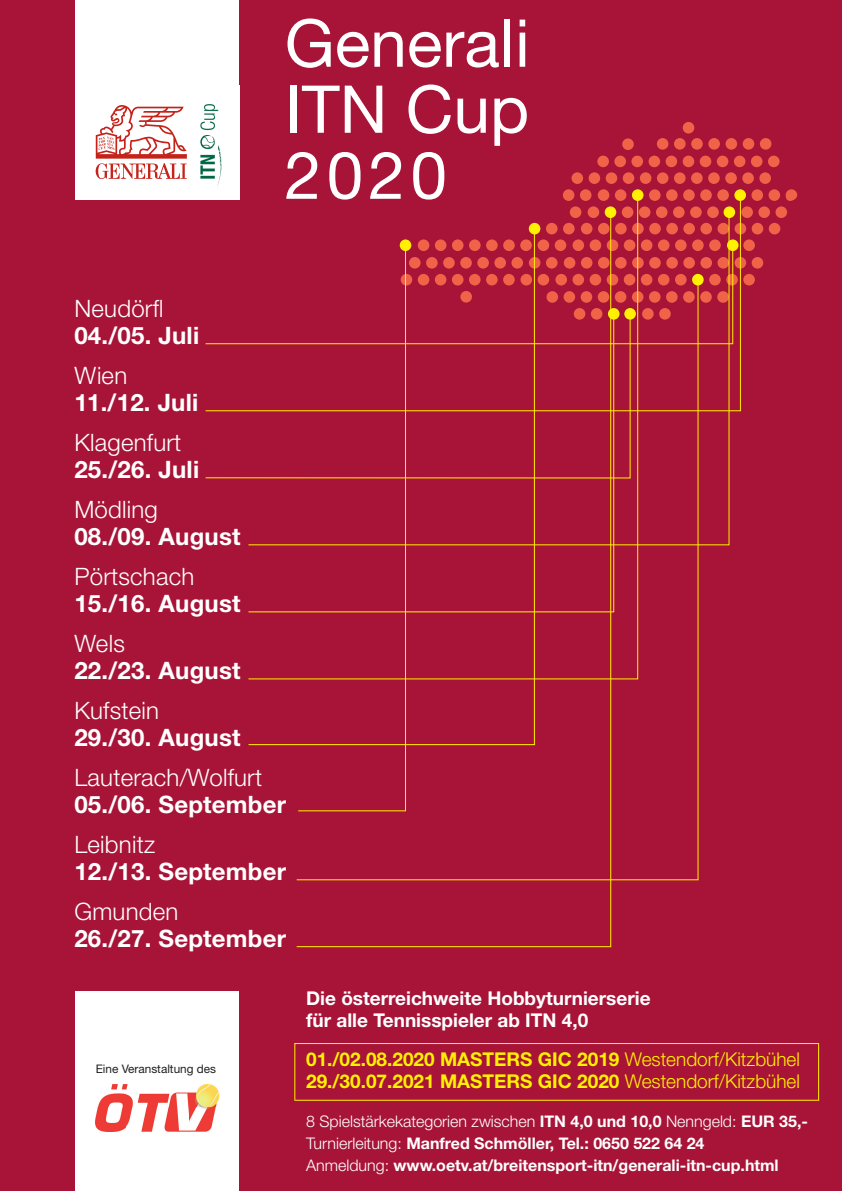
<style>
.page{position:relative;width:842px;height:1191px;background:#a81437}
.page>*{position:absolute;margin:0;border:0;box-sizing:border-box;transform-origin:0 0}
.t1{font:66px/66px "Helvetica Neue LT Std";color:#fff}
.t2{font:700 24px "Helvetica Neue LT Std";letter-spacing:.01em;color:#fff}
.t3{font:300 24px "Helvetica Neue LT Std";letter-spacing:.01em;color:#fff}
.t4{font:700 19px/22.8px "Helvetica Neue LT Std";color:#fff101}
.t5{font:700 19px/22.8px "Helvetica Neue LT Std";color:#fff}
.t6{font:700 16px/22px "Helvetica Neue LT Std";color:#fff}
.t7{font:11.8px "Helvetica Neue LT Std";color:#231f20}
.s1{font-weight:300}
</style>
<div class="page">
<svg style="left:294px;top:1043px;width:525px;height:57px"></svg>
<div style="left:75px;top:991px;width:163px;height:200px;background:#fff"></div>
<div style="left:76px;top:0;width:163px;height:200px;background:#fff"></div>
<img style="left:95px;top:1084px;width:125px;height:47px">
<img style="left:200px;top:104px;width:22px;height:82px">
<svg style="left:96px;top:105px;width:91px;height:74px"></svg>
<div style="left:683px;top:122px;width:11px;height:11px;background:#f16348;border-radius:50%"></div>
<div style="left:622px;top:138px;width:12px;height:12px;background:#f16348;border-radius:50%"></div>
<div style="left:657px;top:138px;width:11px;height:12px;background:#f16348;border-radius:50%"></div>
<div style="left:674px;top:138px;width:12px;height:12px;background:#f16348;border-radius:50%"></div>
<div style="left:691px;top:138px;width:12px;height:12px;background:#f16348;border-radius:50%"></div>
<div style="left:708px;top:138px;width:12px;height:12px;background:#f16348;border-radius:50%"></div>
<div style="left:725px;top:138px;width:12px;height:12px;background:#f16348;border-radius:50%"></div>
<div style="left:743px;top:138px;width:11px;height:12px;background:#f16348;border-radius:50%"></div>
<div style="left:760px;top:138px;width:11px;height:12px;background:#f16348;border-radius:50%"></div>
<div style="left:666px;top:156px;width:11px;height:11px;background:#f16348;border-radius:50%"></div>
<div style="left:683px;top:156px;width:11px;height:11px;background:#f16348;border-radius:50%"></div>
<div style="left:700px;top:156px;width:11px;height:11px;background:#f16348;border-radius:50%"></div>
<div style="left:717px;top:156px;width:11px;height:11px;background:#f16348;border-radius:50%"></div>
<div style="left:734px;top:156px;width:11px;height:11px;background:#f16348;border-radius:50%"></div>
<div style="left:751px;top:156px;width:11px;height:11px;background:#f16348;border-radius:50%"></div>
<div style="left:768px;top:156px;width:11px;height:11px;background:#f16348;border-radius:50%"></div>
<div style="left:597px;top:156px;width:12px;height:11px;background:#f16348;border-radius:50%"></div>
<div style="left:614px;top:156px;width:12px;height:11px;background:#f16348;border-radius:50%"></div>
<div style="left:631px;top:156px;width:12px;height:11px;background:#f16348;border-radius:50%"></div>
<div style="left:648px;top:156px;width:12px;height:11px;background:#f16348;border-radius:50%"></div>
<div style="left:657px;top:172px;width:11px;height:12px;background:#f16348;border-radius:50%"></div>
<div style="left:674px;top:172px;width:12px;height:12px;background:#f16348;border-radius:50%"></div>
<div style="left:691px;top:172px;width:12px;height:12px;background:#f16348;border-radius:50%"></div>
<div style="left:708px;top:172px;width:12px;height:12px;background:#f16348;border-radius:50%"></div>
<div style="left:725px;top:172px;width:12px;height:12px;background:#f16348;border-radius:50%"></div>
<div style="left:742px;top:172px;width:12px;height:12px;background:#f16348;border-radius:50%"></div>
<div style="left:759px;top:172px;width:12px;height:12px;background:#f16348;border-radius:50%"></div>
<div style="left:589px;top:172px;width:11px;height:12px;background:#f16348;border-radius:50%"></div>
<div style="left:606px;top:172px;width:11px;height:12px;background:#f16348;border-radius:50%"></div>
<div style="left:623px;top:172px;width:11px;height:12px;background:#f16348;border-radius:50%"></div>
<div style="left:640px;top:172px;width:11px;height:12px;background:#f16348;border-radius:50%"></div>
<div style="left:571px;top:172px;width:12px;height:12px;background:#f16348;border-radius:50%"></div>
<div style="left:683px;top:189px;width:12px;height:12px;background:#f16348;border-radius:50%"></div>
<div style="left:700px;top:189px;width:12px;height:12px;background:#f16348;border-radius:50%"></div>
<div style="left:717px;top:189px;width:12px;height:12px;background:#f16348;border-radius:50%"></div>
<div style="left:734px;top:189px;width:12px;height:12px;background:#fff101;border-radius:50%"></div>
<div style="left:751px;top:189px;width:12px;height:12px;background:#f16348;border-radius:50%"></div>
<div style="left:768px;top:189px;width:12px;height:12px;background:#f16348;border-radius:50%"></div>
<svg style="left:786px;top:189px;width:11px;height:12px"></svg>
<div style="left:615px;top:189px;width:11px;height:12px;background:#f16348;border-radius:50%"></div>
<div style="left:632px;top:189px;width:11px;height:12px;background:#fff101;border-radius:50%"></div>
<div style="left:649px;top:189px;width:12px;height:12px;background:#f16348;border-radius:50%"></div>
<div style="left:666px;top:189px;width:12px;height:12px;background:#f16348;border-radius:50%"></div>
<div style="left:598px;top:189px;width:11px;height:12px;background:#f16348;border-radius:50%"></div>
<div style="left:580px;top:189px;width:11px;height:12px;background:#f16348;border-radius:50%"></div>
<div style="left:563px;top:189px;width:11px;height:12px;background:#f16348;border-radius:50%"></div>
<div style="left:741px;top:206px;width:12px;height:12px;background:#f16348;border-radius:50%"></div>
<div style="left:758px;top:206px;width:12px;height:12px;background:#f16348;border-radius:50%"></div>
<div style="left:775px;top:206px;width:12px;height:12px;background:#f16348;border-radius:50%"></div>
<div style="left:735px;top:223px;width:11px;height:11px;background:#f16348;border-radius:50%"></div>
<div style="left:752px;top:223px;width:11px;height:11px;background:#f16348;border-radius:50%"></div>
<div style="left:769px;top:223px;width:11px;height:11px;background:#f16348;border-radius:50%"></div>
<div style="left:743px;top:239px;width:12px;height:12px;background:#f16348;border-radius:50%"></div>
<div style="left:735px;top:257px;width:11px;height:12px;background:#f16348;border-radius:50%"></div>
<div style="left:752px;top:257px;width:11px;height:12px;background:#f16348;border-radius:50%"></div>
<div style="left:743px;top:274px;width:12px;height:11px;background:#f16348;border-radius:50%"></div>
<svg style="left:239px;top:198px;width:502px;height:214px"></svg>
<svg style="left:205px;top:312px;width:42px;height:167px"></svg>
<svg style="left:639px;top:209px;width:91px;height:337px"></svg>
<svg style="left:247px;top:194px;width:392px;height:84px"></svg>
<svg style="left:247px;top:230px;width:49px;height:515px"></svg>
<svg style="left:612px;top:278px;width:87px;height:602px"></svg>
<svg style="left:296px;top:211px;width:316px;height:736px"></svg>
<h1 class="t1" style="left:285px;top:9px;width:246px">Generali</h1>
<h1 class="t1" style="left:285px;top:75px;width:246px">ITN Cup<br>2020</h1>
<h2 class="t3" style="left:74px;top:293px;width:90px">Neudörfl</h2>
<h2 class="t2" style="left:74px;top:320px;width:126px">04./05. Juli</h2>
<h2 class="t3" style="left:74px;top:360px;width:54px">Wien</h2>
<h2 class="t2" style="left:74px;top:387px;width:125px">11./12. Juli</h2>
<h2 class="t3" style="left:74px;top:427px;width:108px">Klagenfurt</h2>
<h2 class="t2" style="left:74px;top:454px;width:126px">25./26. Juli</h2>
<h2 class="t3" style="left:74px;top:494px;width:85px">Mödling</h2>
<h2 class="t2" style="left:74px;top:521px;width:168px">08./09. August</h2>
<h2 class="t3" style="left:74px;top:561px;width:121px">Pörtschach</h2>
<h2 class="t2" style="left:74px;top:588px;width:168px">15./16. August</h2>
<h2 class="t3" style="left:74px;top:628px;width:52px">Wels</h2>
<h2 class="t2" style="left:74px;top:655px;width:168px">22./23. August</h2>
<h2 class="t3" style="left:74px;top:695px;width:86px">Kufstein</h2>
<h2 class="t2" style="left:74px;top:722px;width:168px">29./30. August</h2>
<h2 class="t3" style="left:74px;top:762px;width:189px">Lauterach/Wolfurt</h2>
<h2 class="t2" style="left:74px;top:789px;width:213px">05./06. September</h2>
<h2 class="t3" style="left:74px;top:829px;width:82px">Leibnitz</h2>
<h2 class="t2" style="left:74px;top:856px;width:213px">12./13. September</h2>
<h2 class="t3" style="left:74px;top:896px;width:106px">Gmunden</h2>
<h2 class="t2" style="left:74px;top:923px;width:213px">26./27. September</h2>
<p class="t7" style="left:96px;top:1062px;width:122px">Eine Veranstaltung des</p>
<p class="t5" style="left:306px;top:986px;width:346px">Die österreichweite Hobbyturnierserie für alle Tennisspieler ab ITN 4,0</p>
<p class="t4" style="left:306px;top:1047px;width:495px">01./02.08.2020 MASTERS GIC 2019 <span class="s1">Westendorf/Kitzbühel<br></span>29./30.07.2021 MASTERS GIC 2020 <span class="s1">Westendorf/Kitzbühel</span></p>
<p class="t6" style="left:306px;top:1110px;width:503px"><span class="s1">8 Spielstärkekategorien zwischen</span> ITN 4,0 und 10,0 <span class="s1">Nenngeld:</span> EUR 35,-<br><span class="s1">Turnierleitung:</span> Manfred Schmöller, Tel.: 0650 522 64 24<br><span class="s1">Anmeldung:</span> www.oetv.at/breitensport-itn/generali-itn-cup.html</p>
</div>
